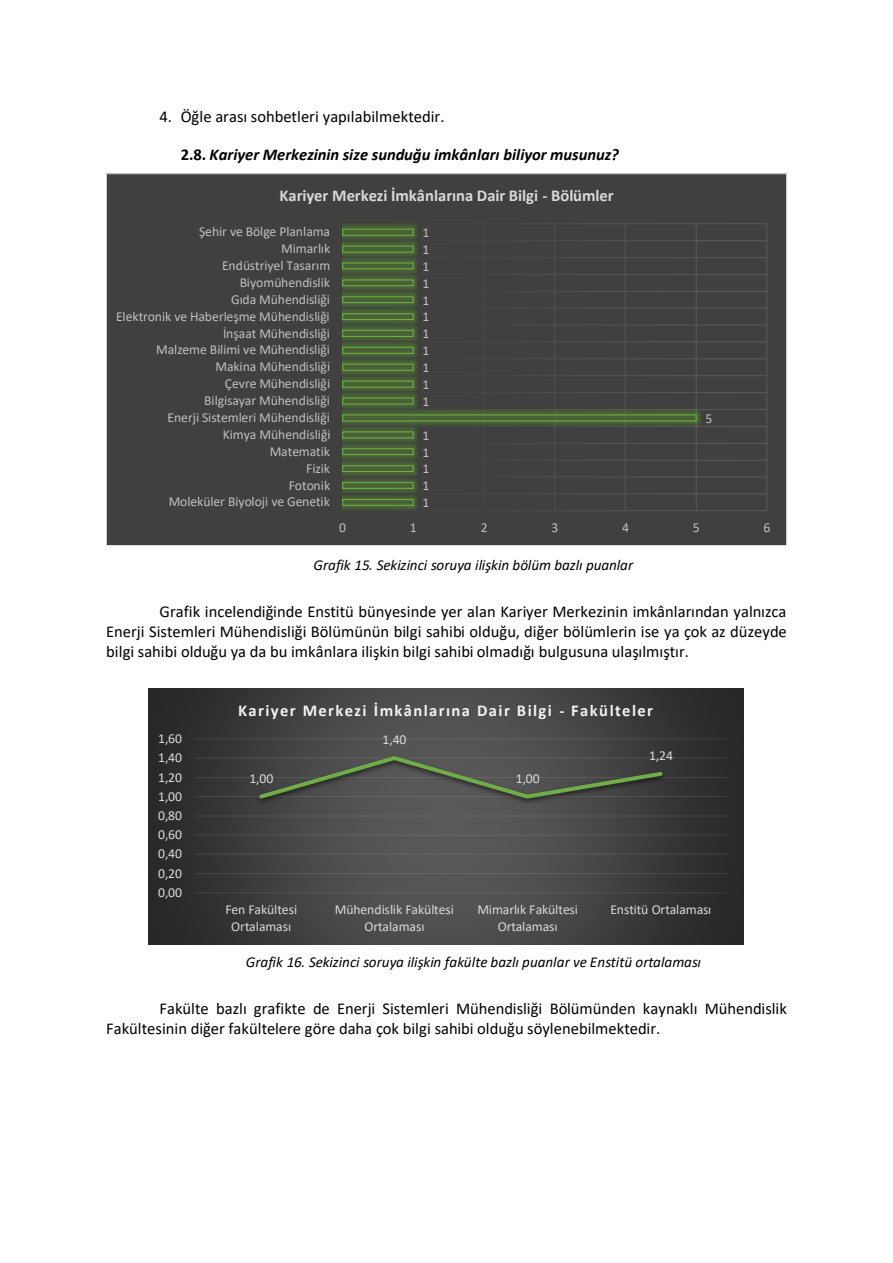
<style>
.page{position:relative;width:893px;height:1263px;background:#fff}
.page>*{position:absolute;margin:0;border:0;box-sizing:border-box;transform-origin:0 0}
.t1{font:16.5px/20.1px "Calibri";color:#000;text-align:justify}
.t2{font:italic 700 16.5px "Calibri";letter-spacing:-.005em;color:#000}
.t3{font:700 16.5px "Calibri";letter-spacing:.085em;color:#f2f2f2}
.t4{font:700 16.5px "Calibri";letter-spacing:-.005em;color:#d9d9d9}
.t5{font:italic 15.15px "Calibri";color:#000}
.t6{font:13.65px "Calibri";color:#bfbfbf}
.t7{font:13.65px/16.5px "Calibri";letter-spacing:-.005em;color:#d9d9d9;text-align:center}
.s1{font-style:normal}
</style>
<div class="page">
<div style="left:106px;top:174px;width:681px;height:371px;background:#404040"></div>
<hr style="left:766px;top:224px;width:1px;height:287px;background:#fff">
<hr style="left:343px;top:510px;width:424px;height:1px;background:#fff">
<hr style="left:343px;top:493px;width:424px;height:1px;background:#fff">
<hr style="left:343px;top:476px;width:424px;height:1px;background:#fff">
<hr style="left:343px;top:460px;width:424px;height:1px;background:#fff">
<hr style="left:343px;top:443px;width:424px;height:1px;background:#fff">
<hr style="left:343px;top:426px;width:424px;height:1px;background:#fff">
<hr style="left:343px;top:409px;width:424px;height:1px;background:#fff">
<hr style="left:343px;top:392px;width:424px;height:1px;background:#fff">
<hr style="left:343px;top:375px;width:424px;height:1px;background:#fff">
<hr style="left:343px;top:358px;width:424px;height:1px;background:#fff">
<hr style="left:343px;top:341px;width:424px;height:1px;background:#fff">
<hr style="left:343px;top:324px;width:424px;height:1px;background:#fff">
<hr style="left:343px;top:307px;width:424px;height:2px;background:#fff">
<hr style="left:343px;top:291px;width:424px;height:1px;background:#fff">
<hr style="left:343px;top:274px;width:424px;height:1px;background:#fff">
<hr style="left:343px;top:257px;width:424px;height:1px;background:#fff">
<hr style="left:343px;top:240px;width:424px;height:1px;background:#fff">
<hr style="left:343px;top:223px;width:424px;height:1px;background:#fff">
<img style="left:342px;top:224px;width:362px;height:287px">
<svg style="left:342px;top:228px;width:355px;height:278px"></svg>
<svg style="left:148px;top:689px;width:596px;height:255px;background:#404040"></svg>
<hr style="left:195px;top:873px;width:532px;height:1px;background:#f2f2f2;opacity:.1">
<hr style="left:195px;top:854px;width:532px;height:1px;background:#f2f2f2;opacity:.1">
<hr style="left:195px;top:834px;width:532px;height:2px;background:#f2f2f2;opacity:.1">
<hr style="left:195px;top:815px;width:532px;height:1px;background:#f2f2f2;opacity:.1">
<hr style="left:195px;top:796px;width:532px;height:1px;background:#444">
<hr style="left:195px;top:777px;width:532px;height:1px;background:#444">
<hr style="left:195px;top:757px;width:532px;height:2px;background:#3b3b3b">
<hr style="left:195px;top:738px;width:532px;height:1px;background:#f2f2f2;opacity:.1">
<hr style="left:195px;top:892px;width:532px;height:1px;background:#f2f2f2;opacity:.1">
<img style="left:252px;top:751px;width:417px;height:56px">
<svg style="left:256px;top:754px;width:409px;height:47px;background:#4e534b"></svg>
<p class="t1" style="left:160px;top:108px;width:287px">4. Öğle arası sohbetleri yapılabilmektedir.</p>
<p class="t2" style="left:181px;top:147px;width:439px"><span class="s1">2.8.</span> Kariyer Merkezinin size sunduğu imkânları biliyor musunuz?</p>
<p class="t4" style="left:279px;top:188px;width:336px">Kariyer Merkezi İmkânlarına Dair Bilgi - Bölümler</p>
<p class="t6" style="left:199px;top:226px;width:133px">Şehir ve Bölge Planlama</p>
<p class="t6" style="left:422px;top:227px;width:8px">1</p>
<p class="t6" style="left:281px;top:243px;width:51px">Mimarlık</p>
<p class="t6" style="left:422px;top:244px;width:8px">1</p>
<p class="t6" style="left:222px;top:260px;width:110px">Endüstriyel Tasarım</p>
<p class="t6" style="left:422px;top:260px;width:8px">1</p>
<p class="t6" style="left:240px;top:277px;width:92px">Biyomühendislik</p>
<p class="t6" style="left:422px;top:277px;width:8px">1</p>
<p class="t6" style="left:231px;top:293px;width:100px">Gıda Mühendisliği</p>
<p class="t6" style="left:422px;top:294px;width:8px">1</p>
<p class="t6" style="left:116px;top:310px;width:215px">Elektronik ve Haberleşme Mühendisliği</p>
<p class="t6" style="left:422px;top:311px;width:8px">1</p>
<p class="t6" style="left:223px;top:327px;width:108px">İnşaat Mühendisliği</p>
<p class="t6" style="left:422px;top:328px;width:8px">1</p>
<p class="t6" style="left:156px;top:344px;width:175px">Malzeme Bilimi ve Mühendisliği</p>
<p class="t6" style="left:422px;top:345px;width:8px">1</p>
<p class="t6" style="left:215px;top:361px;width:116px">Makina Mühendisliği</p>
<p class="t6" style="left:422px;top:362px;width:8px">1</p>
<p class="t6" style="left:225px;top:378px;width:107px">Çevre Mühendisliği</p>
<p class="t6" style="left:422px;top:379px;width:8px">1</p>
<p class="t6" style="left:204px;top:395px;width:127px">Bilgisayar Mühendisliği</p>
<p class="t6" style="left:422px;top:396px;width:8px">1</p>
<p class="t6" style="left:168px;top:412px;width:164px">Enerji Sistemleri Mühendisliği</p>
<p class="t6" style="left:705px;top:412px;width:8px">5</p>
<p class="t6" style="left:223px;top:429px;width:109px">Kimya Mühendisliği</p>
<p class="t6" style="left:422px;top:429px;width:8px">1</p>
<p class="t6" style="left:270px;top:446px;width:62px">Matematik</p>
<p class="t6" style="left:422px;top:446px;width:8px">1</p>
<p class="t6" style="left:306px;top:462px;width:25px">Fizik</p>
<p class="t6" style="left:422px;top:463px;width:8px">1</p>
<p class="t6" style="left:289px;top:479px;width:43px">Fotonik</p>
<p class="t6" style="left:422px;top:480px;width:8px">1</p>
<p class="t6" style="left:169px;top:496px;width:163px">Moleküler Biyoloji ve Genetik</p>
<p class="t6" style="left:422px;top:497px;width:8px">1</p>
<p class="t6" style="left:339px;top:522px;width:8px">0</p>
<p class="t6" style="left:410px;top:522px;width:8px">1</p>
<p class="t6" style="left:481px;top:522px;width:8px">2</p>
<p class="t6" style="left:551px;top:522px;width:8px">3</p>
<p class="t6" style="left:622px;top:522px;width:8px">4</p>
<p class="t6" style="left:693px;top:522px;width:8px">5</p>
<p class="t6" style="left:763px;top:522px;width:8px">6</p>
<p class="t5" style="left:313px;top:559px;width:321px">Grafik 15. Sekizinci soruya ilişkin bölüm bazlı puanlar</p>
<p class="t1" style="left:106px;top:603px;width:682px;text-indent:53px">Grafik incelendiğinde Enstitü bünyesinde yer alan Kariyer Merkezinin imkânlarından yalnızca Enerji Sistemleri Mühendisliği Bölümünün bilgi sahibi olduğu, diğer bölümlerin ise ya çok az düzeyde bilgi sahibi olduğu ya da bu imkânlara ilişkin bilgi sahibi olmadığı bulgusuna ulaşılmıştır.</p>
<p class="t7" style="left:158px;top:731px;width:25px">1,60</p>
<p class="t7" style="left:158px;top:751px;width:25px">1,40</p>
<p class="t7" style="left:158px;top:770px;width:25px">1,20</p>
<p class="t7" style="left:158px;top:789px;width:25px">1,00</p>
<p class="t7" style="left:158px;top:808px;width:25px">0,80</p>
<p class="t7" style="left:158px;top:827px;width:25px">0,60</p>
<p class="t7" style="left:158px;top:847px;width:25px">0,40</p>
<p class="t7" style="left:158px;top:866px;width:25px">0,20</p>
<p class="t7" style="left:158px;top:885px;width:25px">0,00</p>
<p class="t3" style="left:238px;top:704px;width:416px">Kariyer Merkezi İmkânlarına Dair Bilgi - Fakülteler</p>
<p class="t7" style="left:249px;top:771px;width:25px">1,00</p>
<p class="t7" style="left:383px;top:733px;width:25px">1,40</p>
<p class="t7" style="left:516px;top:771px;width:25px">1,00</p>
<p class="t7" style="left:649px;top:748px;width:25px">1,24</p>
<p class="t7" style="left:225px;top:903px;width:73px">Fen Fakültesi<br>Ortalaması</p>
<p class="t7" style="left:335px;top:903px;width:120px">Mühendislik Fakültesi<br>Ortalaması</p>
<p class="t7" style="left:477px;top:903px;width:102px">Mimarlık Fakültesi<br>Ortalaması</p>
<p class="t7" style="left:610px;top:903px;width:103px">Enstitü Ortalaması</p>
<p class="t5" style="left:246px;top:956px;width:457px">Grafik 16. Sekizinci soruya ilişkin fakülte bazlı puanlar ve Enstitü ortalaması</p>
<p class="t1" style="left:106px;top:1000px;width:682px;text-indent:53px">Fakülte bazlı grafikte de Enerji Sistemleri Mühendisliği Bölümünden kaynaklı Mühendislik<br>Fakültesinin diğer fakültelere göre daha çok bilgi sahibi olduğu söylenebilmektedir.</p>
</div>
